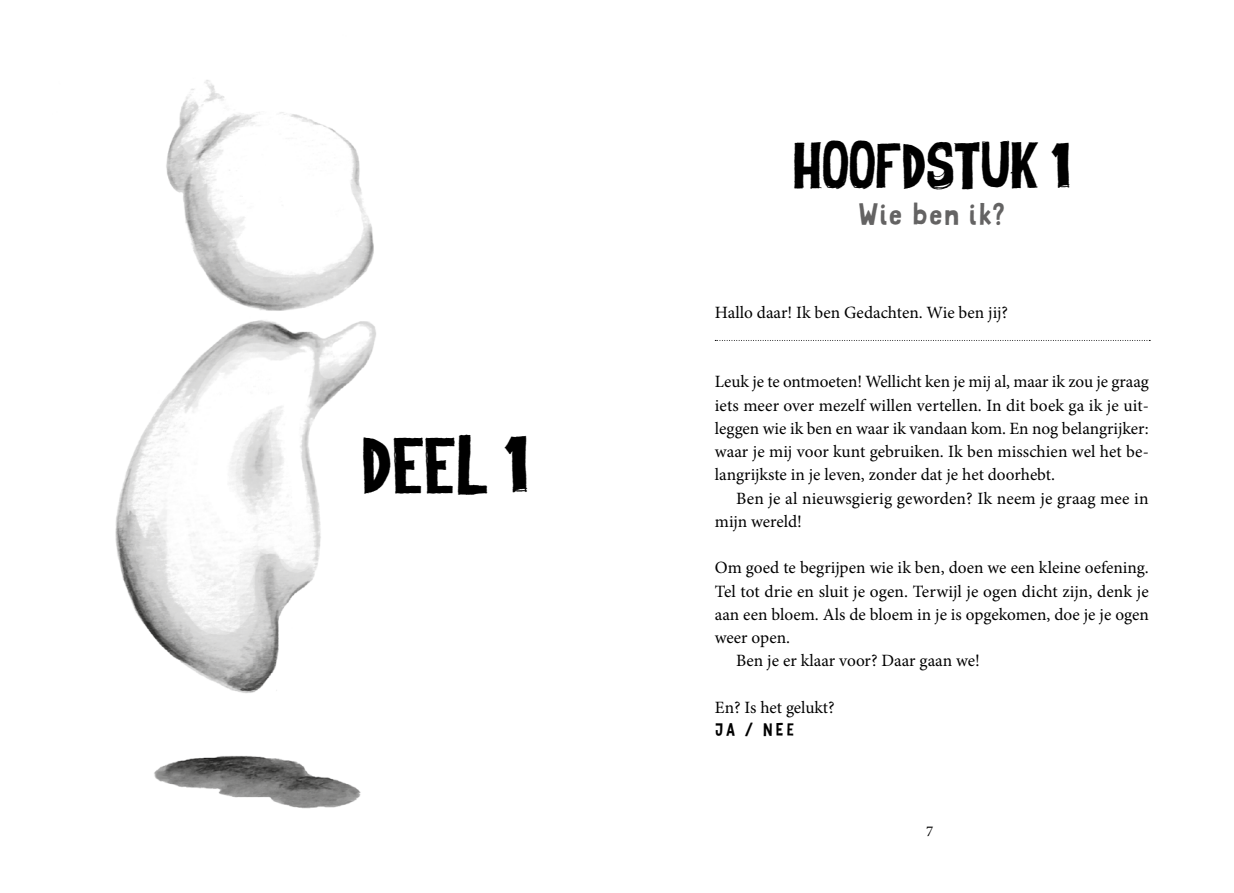
<style>
.page{position:relative;width:1234px;height:893px;background:#fff}
.page>*{position:absolute;margin:0;border:0;box-sizing:border-box;transform-origin:0 0}
.t1{font:900 37.5px "Cheap Potatoes";color:#000}
.t2{font:900 30px "Cheap Potatoes";color:#000}
.t3{font:30px "Mr Dodo";color:#646363}
.t4{font:17.25px/23.2px "Minion Pro";color:#000;text-align:justify}
.t5{font:17.25px "Mr Dodo";color:#000}
.t6{font:15px "Minion Pro";color:#000}
</style>
<div class="page">
<img style="left:115px;top:80px;width:261px;height:729px">
<svg style="left:715px;top:340px;width:434px;height:1px"></svg>
<h1 class="t1" style="left:361px;top:445px;width:168px">DEEL 1</h1>
<h2 class="t2" style="left:793px;top:150px;width:278px">HOOFDSTUK 1</h2>
<h2 class="t3" style="left:858px;top:195px;width:149px">Wie ben ik?</h2>
<p class="t4" style="left:714px;top:300px;width:294px">Hallo daar! Ik ben Gedachten. Wie ben jij?</p>
<p class="t4" style="left:714px;top:370px;width:435px">Leuk je te ontmoeten! Wellicht ken je mij al, maar ik zou je graag iets meer over mezelf willen vertellen. In dit boek ga ik je uit&shy;leggen wie ik ben en waar ik vandaan kom. En nog belangrijker: waar je mij voor kunt gebruiken. Ik ben misschien wel het be&shy;langrijkste in je leven, zonder dat je het doorhebt.</p>
<p class="t4" style="left:714px;top:486px;width:435px;text-indent:21px">Ben je al nieuwsgierig geworden? Ik neem je graag mee in mijn wereld!</p>
<p class="t4" style="left:714px;top:556px;width:435px">Om goed te begrijpen wie ik ben, doen we een kleine oefening.</p>
<p class="t4" style="left:714px;top:579px;width:435px">Tel tot drie en sluit je ogen. Terwijl je ogen dicht zijn, denk je</p>
<p class="t4" style="left:714px;top:603px;width:435px">aan een bloem. Als de bloem in je is opgekomen, doe je je ogen</p>
<p class="t4" style="left:714px;top:626px;width:77px">weer open.</p>
<p class="t4" style="left:736px;top:649px;width:245px">Ben je er klaar voor? Daar gaan we!</p>
<p class="t4" style="left:714px;top:696px;width:121px">En? Is het gelukt?</p>
<p class="t5" style="left:714px;top:719px;width:81px">JA / NEE</p>
<p class="t6" style="left:925px;top:821px;width:9px">7</p>
</div>
